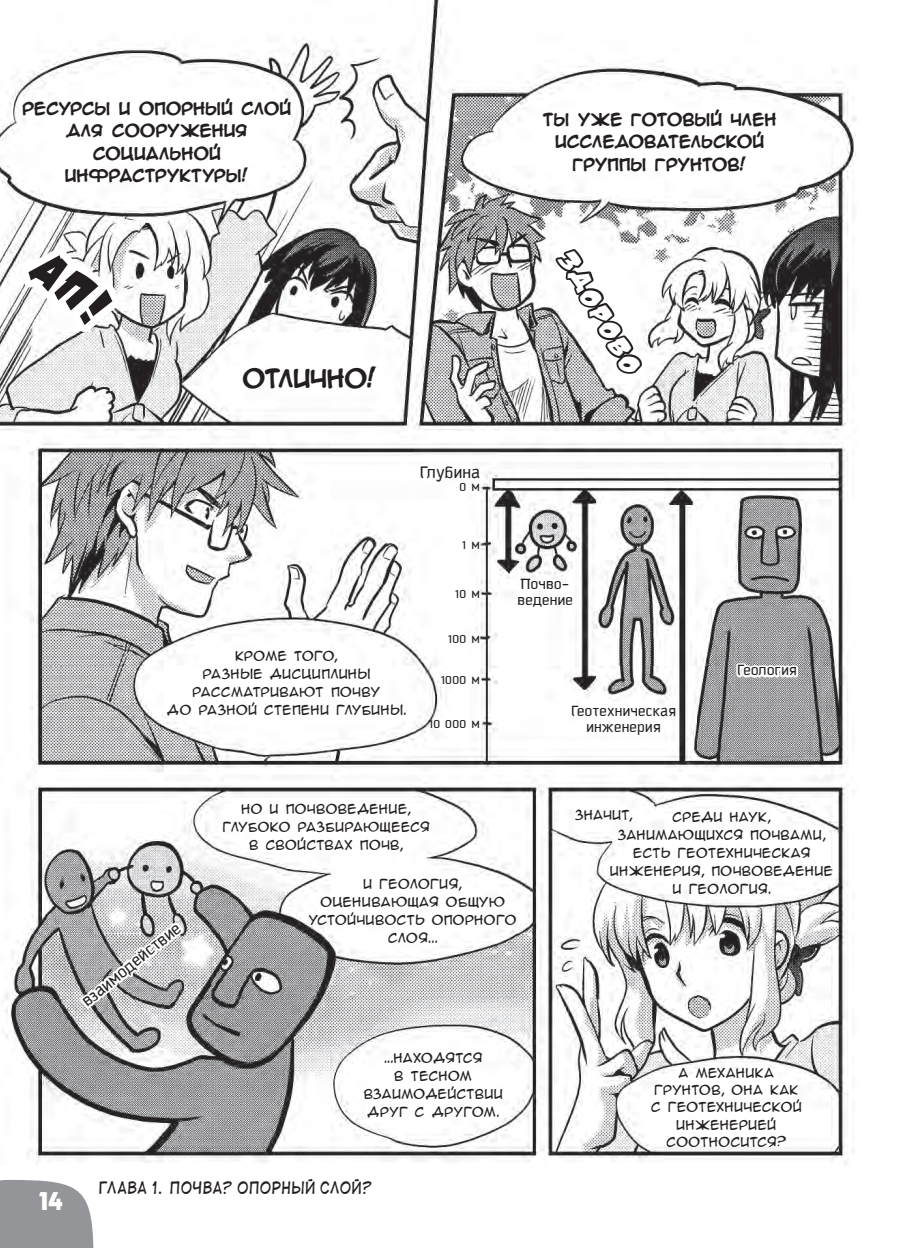
<style>
.page{position:relative;width:908px;height:1248px;background:#fff}
.page>*{position:absolute;margin:0;border:0;box-sizing:border-box;transform-origin:0 0}
.Sound_white{font:700 28px "a ZZDNK Tribute Cyr";color:#fff}
.Speak{font:22.2px "Anime Ace";color:#231f20}
.t1{font:700 22px "Renue Cyr";color:#fff}
.Paper_T{font:18px "Kautiva Cyrillic";letter-spacing:.015em;color:#231f20}
.Paper_T-2{font:16px/16px "Kautiva Cyrillic";letter-spacing:.025em;color:#231f20}
.t2{font:16px "Digital Strip Cyrillic";letter-spacing:.015em;color:#231f20;scale:.9 1}
.Speak-2{font:15px/22.4px "Anime Ace";letter-spacing:.01em;color:#231f20;text-align:center}
.Paper_T-3{font:14.2px "Kautiva Cyrillic";letter-spacing:.025em;color:#231f20}
.Speak-3{font:12px/18px "Anime Acev 02";letter-spacing:.02em;color:#231f20;text-align:center}
.Speak-4{font:12px/18px "Anime Acev 02";color:#231f20;text-align:center}
</style>
<div class="page">
<img style="left:0;top:0;width:856px;height:1166px">
<svg style="left:551px;top:246px;width:92px;height:131px"></svg>
<svg style="left:732px;top:656px;width:67px;height:30px"></svg>
<svg style="left:46px;top:914px;width:140px;height:120px"></svg>
<svg style="left:0;top:1064px;width:385px;height:183px"></svg>
<svg style="left:12px;top:234px;width:118px;height:113px"></svg>
<p class="Speak-2" style="left:22px;top:96px;width:270px">Ресурсы и опорный слой для сооружения социальной инфраструктуры!</p>
<p class="Speak-2" style="left:542px;top:107px;width:235px">Ты уже готовый член исследовательской групп ы грунтов!</p>
<p class="Speak" style="left:242px;top:363px;width:135px">Отлично!</p>
<p class="Paper_T" style="left:420px;top:463px;width:61px">Глубина</p>
<p class="Paper_T-3" style="left:459px;top:479px;width:22px">0 м</p>
<p class="Speak-3" style="left:167px;top:646px;width:240px">Кроме того,<br>разные дисциплины рассматривают почву<br>до разной степени глубины.</p>
<p class="Paper_T-3" style="left:462px;top:537px;width:19px">1 м</p>
<p class="Paper_T-3" style="left:455px;top:586px;width:26px">10 м</p>
<p class="Paper_T-3" style="left:448px;top:630px;width:33px">100 м</p>
<p class="Paper_T-3" style="left:441px;top:672px;width:40px">1000 м</p>
<p class="Paper_T-3" style="left:429px;top:716px;width:52px">10 000 м</p>
<p class="Sound_white" style="left:579px;top:244px;width:139px;rotate:60deg">Здорово</p>
<p class="Paper_T-2" style="left:517px;top:576px;width:57px">Почво&shy;ведение</p>
<p class="Paper_T-2" style="left:570px;top:703px;width:106px;text-align:center">Геотехническая инженерия</p>
<p class="Paper_T-2" style="left:737px;top:662px;width:61px">Геология</p>
<p class="Paper_T" style="left:78px;top:995px;width:123px;rotate:-39deg">взаимодействие</p>
<p class="Speak-3" style="left:223px;top:799px;width:208px">Но и почвоведение, глубоко разбирающееся в свойствах почв,</p>
<p class="Speak-3" style="left:309px;top:874px;width:209px">и геология, оценивающая общую устойчивость опорного слоя...</p>
<p class="Speak-4" style="left:364px;top:1048px;width:140px">...находятся<br>в тесном взаимодействии друг с другом.</p>
<h3 class="t1" style="left:39px;top:1185px;width:25px">14</h3>
<h3 class="t2" style="left:99px;top:1178px;width:304px">Глава 1. Почва? Опорный слой?</h3>
<p class="Speak-3" style="left:575px;top:804px;width:59px">Значит,</p>
<p class="Speak-3" style="left:610px;top:807px;width:224px">среди наук, занимающихся почвами, есть геотехническая инженерия, почвоведение и геология.</p>
<p class="Speak-3" style="left:651px;top:1063px;width:152px;line-height:17.2px">А механика грунтов, она как с геотехнической инженерией соотносится?</p>
</div>
